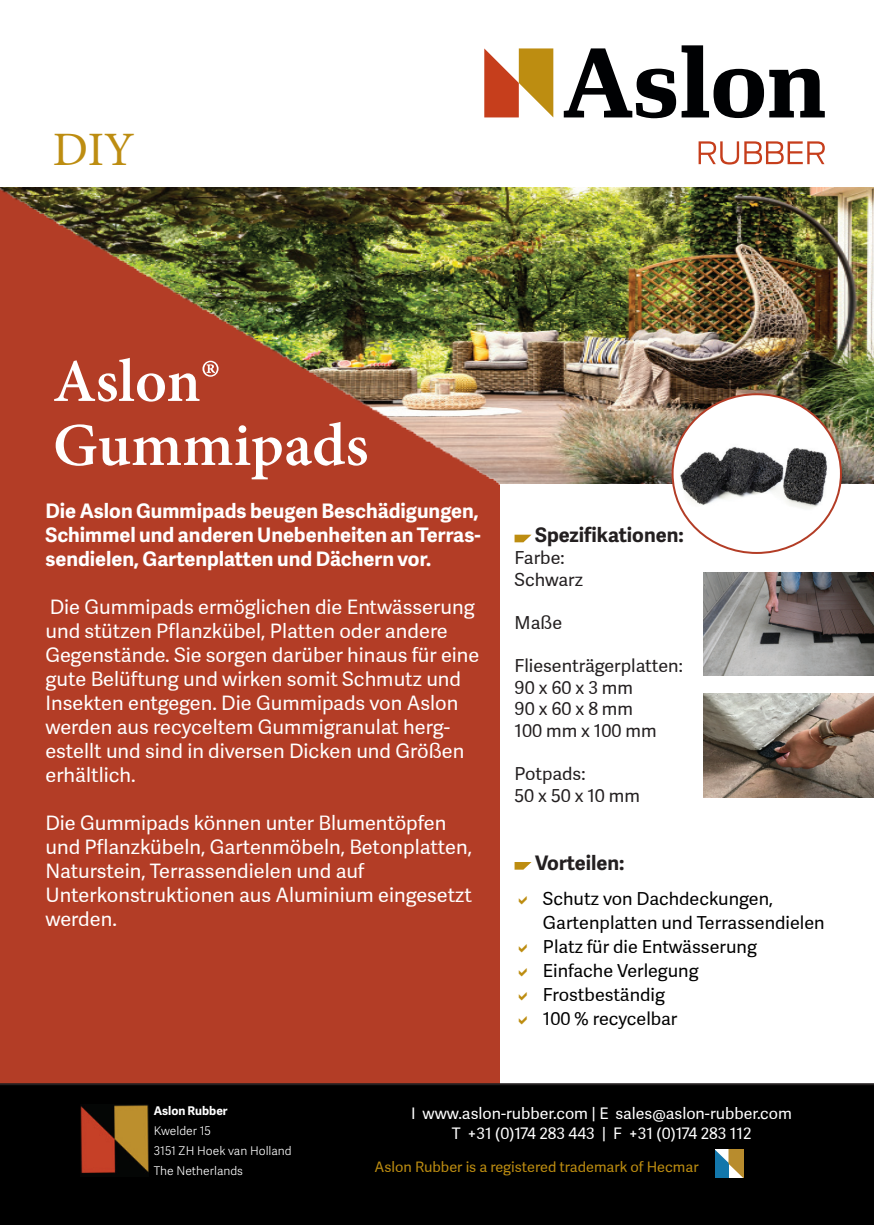
<style>
.page{position:relative;width:874px;height:1225px;background:#fff}
.page>*{position:absolute;margin:0;border:0;box-sizing:border-box;transform-origin:0 0}
.t1{font:700 60px/64px "Adobe Hebrew";color:#fff}
.t2{font:48px "Minion Pro";color:#bd8d11}
.t3{font:20px/24px "Adelle Sans";color:#fff}
.t4{font:700 20px/24px "Adelle Sans";color:#fff;text-align:justify}
.t5{font:700 20px "Adelle Sans";color:#231f20}
.t6{font:18px/24px "Adelle Sans";color:#000}
.t7{font:18px/21.6px "Adelle Sans";color:#231f20}
.t8{font:16px/19.2px "Adelle Sans";color:#fff;text-align:center}
.t9{font:14.4px "Adelle Sans";color:#bd8d11}
.t10{font:300 12px/20px "Adelle Sans";color:#fff}
.t11{font:700 12px "Adelle Sans";color:#fff}
</style>
<div class="page">
<img style="left:499px;top:187px;width:374px;height:296px">
<img style="left:0;top:187px;width:499px;height:896px">
<svg style="left:514px;top:534px;width:17px;height:8px"></svg>
<svg style="left:514px;top:862px;width:17px;height:7px"></svg>
<div style="left:0;top:1083px;width:873px;height:142px;background:#000"></div>
<img style="left:714px;top:1149px;width:28px;height:28px">
<img style="left:81px;top:1104px;width:67px;height:72px">
<svg style="left:484px;top:48px;width:69px;height:69px"></svg>
<svg style="left:563px;top:48px;width:112px;height:70px"></svg>
<svg style="left:681px;top:45px;width:143px;height:73px"></svg>
<svg style="left:698px;top:141px;width:40px;height:23px"></svg>
<svg style="left:744px;top:141px;width:80px;height:23px"></svg>
<img style="left:703px;top:694px;width:170px;height:103px">
<img style="left:703px;top:572px;width:170px;height:103px">
<img style="left:672px;top:394px;width:168px;height:159px">
<h2 class="t2" style="left:53px;top:118px;width:83px">DIY</h2>
<h1 class="t1" style="left:53px;top:350px;width:317px">Aslon®<br>Gummipads</h1>
<p class="t4" style="left:45px;top:499px;width:436px">Die Aslon Gummipads beugen Beschädigungen, Schimmel und anderen Unebenheiten an Terras&shy;sendielen, Gartenplatten und Dächern vor.</p>
<p class="t3" style="left:45px;top:595px;width:435px">Die Gummipads ermöglichen die Entwässerung und stützen Pflanzkübel, Platten oder andere Gegenstände. Sie sorgen darüber hinaus für eine gute Belüftung und wirken somit Schmutz und Insekten entgegen. Die Gummipads von Aslon werden aus recyceltem Gummigranulat herg&shy;estellt und sind in diversen Dicken und Größen erhältlich.</p>
<p class="t3" style="left:45px;top:811px;width:428px">Die Gummipads können unter Blumentöpfen und Pflanzkübeln, Gartenmöbeln, Betonplatten, Naturstein, Terrassendielen und auf Unterkonstruktionen aus Aluminium eingesetzt werden.</p>
<p class="t5" style="left:535px;top:523px;width:150px">Spezifikationen:</p>
<p class="t7" style="left:514px;top:547px;width:70px">Farbe:<br>Schwarz</p>
<p class="t7" style="left:514px;top:612px;width:49px">Maße</p>
<p class="t7" style="left:514px;top:655px;width:170px">Fliesenträgerplatten:<br>90 x 60 x 3 mm<br>90 x 60 x 8 mm<br>100 mm x 100 mm</p>
<p class="t7" style="left:514px;top:763px;width:127px">Potpads:<br>50 x 50 x 10 mm</p>
<p class="t5" style="left:535px;top:851px;width:91px">Vorteilen:</p>
<p class="t6" style="left:542px;top:887px;width:283px">Schutz von Dachdeckungen,<br>Gartenplatten und Terrassendielen<br>Platz für die Entwässerung<br>Einfache Verlegung<br>Frostbeständig<br>100 % recycelbar</p>
<p class="t11" style="left:154px;top:1103px;width:75px">Aslon Rubber</p>
<p class="t10" style="left:154px;top:1121px;width:139px">Kwelder 15<br>3151 ZH Hoek van Holland<br>The Netherlands</p>
<p class="t8" style="left:411px;top:1104px;width:382px">I www.aslon-rubber.com | E sales@aslon-rubber.com<br>T +31 (0)174 283 443 | F +31 (0)174 283 112</p>
<p class="t9" style="left:374px;top:1159px;width:325px">Aslon Rubber is a registered trademark of Hecmar</p>
</div>
